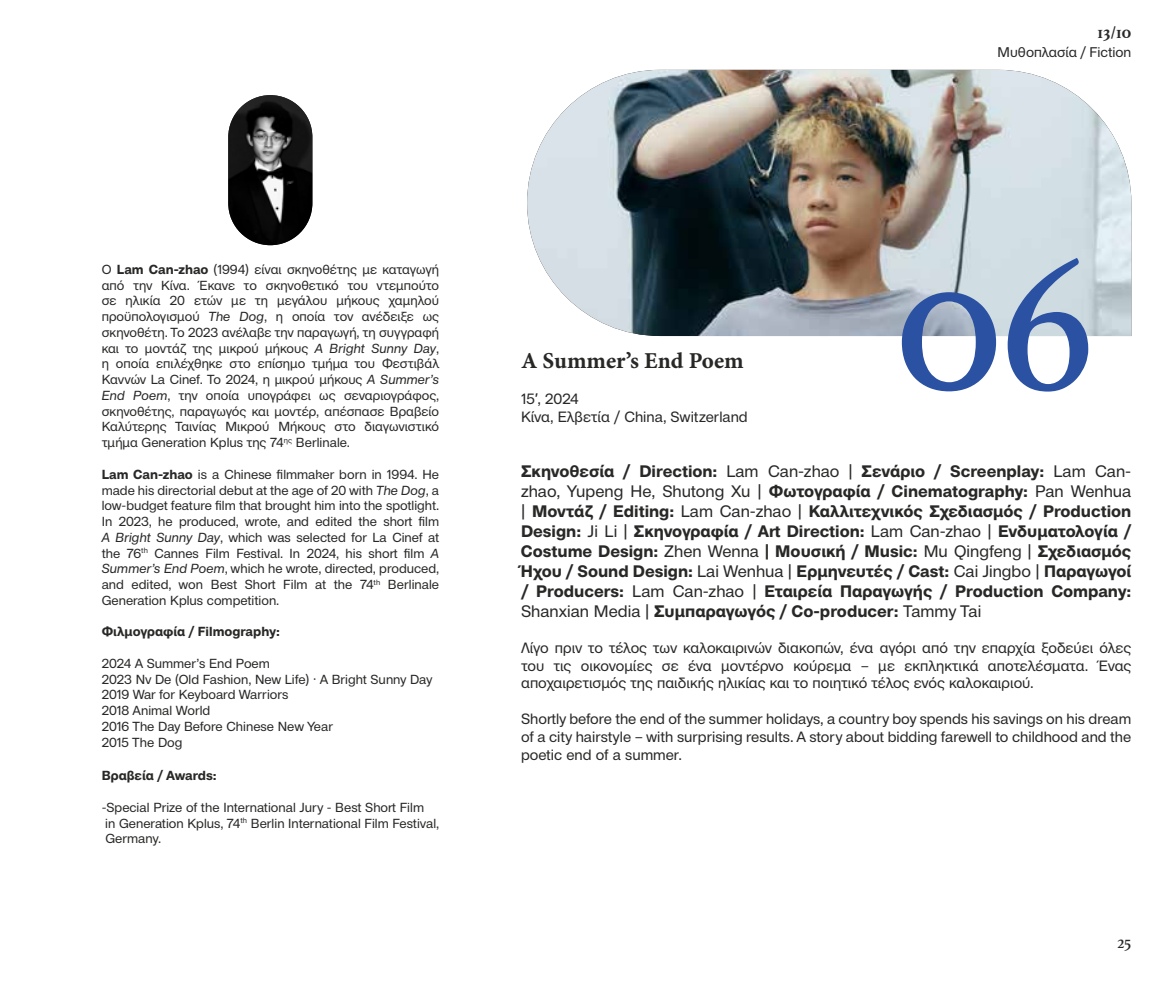
<style>
.page{position:relative;width:1176px;height:993px;background:#fff}
.page>*{position:absolute;margin:0;border:0;box-sizing:border-box;transform-origin:0 0}
.t1{font:203px "Athelas";color:#2b51a3}
.t2{font:22.75px "Minion Pro Bold Capt";color:#282827}
.t3{font:700 17.5px "Athelas";color:#282827}
.t4{font:17.5px "Athelas";color:#282827}
.t5{font:700 16.62px/19.9px "CF Mod Grotesk";color:#282827;text-align:justify}
.t6{font:14.88px/17.8px "CF Mod Grotesk";color:#282827;text-align:justify}
.t7{font:14px "CF Mod Grotesk";color:#282827}
.t8{font:13.12px/15.8px "CF Mod Grotesk";color:#282827;text-align:justify}
.t9{font:700 13.12px "CF Mod Grotesk";color:#282827}
.s1{font-weight:700}
.s2{font-style:italic}
.s3{font-family:"Arial"}
.s4{font-weight:400}
</style>
<div class="page">
<img style="left:527px;top:70px;width:604px;height:266px">
<img style="left:228px;top:95px;width:84px;height:150px;border-radius:42px">
<h3 class="t3" style="left:1097px;top:18px;width:35px">13/10</h3>
<p class="t7" style="left:997px;top:44px;width:135px">Μυθοπλασία / Fiction</p>
<p class="t8" style="left:102px;top:261px;width:339px">O <span class="s1">Lam Can-zhao</span> (1994) είναι σκηνοθέτης με καταγωγή από την Κίνα. Έκανε το σκηνοθετικό του ντεμπούτο σε ηλικία 20 ετών με τη μεγάλου μήκους χαμηλού προϋπολογισμού <span class="s2">The Dog</span>, η οποία τον ανέδειξε ως σκηνοθέτη. Το 2023 ανέλαβε την παραγωγή, τη συγγραφή και το μοντάζ της μικρού μήκους <span class="s2">A Bright Sunny Day</span>, η οποία επιλέχθηκε στο επίσημο τμήμα του Φεστιβάλ Καννών La Cinef. Το 2024, η μικρού μήκους <span class="s2">A Summer’s End Poem</span>, την οποία υπογράφει ως σεναριογράφος, σκηνοθέτης, παραγωγός και μοντέρ, απέσπασε Βραβείο Καλύτερης Ταινίας Μικρού Μήκους στο διαγωνιστικό τμήμα Generation Kplus της 74<sup>ης</sup> Berlinale.</p>
<p class="t8" style="left:102px;top:466px;width:339px"><span class="s1">Lam Can-zhao</span> is a Chinese filmmaker born in 1994. He made his directorial debut at the age of 20 with <span class="s2">The Dog</span>, a low-budget feature film that brought him into the spotlight.<br>In 2023, he produced, wrote, and edited the short film <span class="s2">A Bright Sunny Day</span>, which was selected for La Cinef at the 76<sup>th</sup> Cannes Film Festival. In 2024, his short film <span class="s2">A Summer’s End Poem</span>, which he wrote, directed, produced, and edited, won Best Short Film at the 74<sup>th</sup> Berlinale Generation Kplus competition.</p>
<p class="t9" style="left:102px;top:624px;width:180px">Φιλμογραφία / Filmography:</p>
<p class="t8" style="left:102px;top:655px;width:332px;text-align:left">2024 A Summer’s End Poem<br>2023 Nv De (Old Fashion, New Life) · A Bright Sunny Day<br>2019 War for Keyboard Warriors<br>2018 Animal World<br>2016 The Day Before Chinese New Year<br>2015 The Dog</p>
<p class="t9" style="left:102px;top:768px;width:116px">Βραβεία / Awards:</p>
<p class="t8" style="left:102px;top:799px;width:339px;text-align:left">-Special Prize of the International Jury - Best Short Film<br>in Generation Kplus, 74<sup>th</sup> Berlin International Film Festival,<br>Germany.</p>
<h2 class="t2" style="left:521px;top:344px;width:224px">A Summer’s End Poem</h2>
<p class="t6" style="left:521px;top:389px;width:228px">15<span class="s3">′</span>, 2024<br>Κίνα, Ελβετία / China, Switzerland</p>
<h1 class="t1" style="left:895px;top:161px;width:203px">06</h1>
<p class="t5" style="left:521px;top:461px;width:612px">Σκηνοθεσία / Direction: <span class="s4">Lam Can-zhao |</span> Σενάριο / Screenplay: <span class="s4">Lam Can&shy;zhao, Yupeng He, Shutong Xu |</span> Φωτογραφία / Cinematography: <span class="s4">Pan Wenhua |</span> Μοντάζ / Editing: <span class="s4">Lam Can-zhao |</span> Καλλιτεχνικός Σχεδιασμός / Production Design: <span class="s4">Ji Li |</span> Σκηνογραφία / Art Direction: <span class="s4">Lam Can-zhao |</span> Ενδυματολογία / Costume Design: <span class="s4">Zhen Wenna</span> | Μουσική / Music: <span class="s4">Mu Qingfeng |</span> Σχεδιασμός Ήχου / Sound Design: <span class="s4">Lai Wenhua |</span> Ερμηνευτές / Cast: <span class="s4">Cai Jingbo |</span> Παραγωγοί / Producers: <span class="s4">Lam Can-zhao |</span> Εταιρεία Παραγωγής / Production Company:<br><span class="s4">Shanxian Media |</span> Συμπαραγωγός / Co-producer: <span class="s4">Tammy Tai</span></p>
<p class="t6" style="left:521px;top:638px;width:612px">Λίγο πριν το τέλος των καλοκαιρινών διακοπών, ένα αγόρι από την επαρχία ξοδεύει όλες του τις οικονομίες σε ένα μοντέρνο κούρεμα – με εκπληκτικά αποτελέσματα. Ένας αποχαιρετισμός της παιδικής ηλικίας και το ποιητικό τέλος ενός καλοκαιριού.</p>
<p class="t6" style="left:521px;top:709px;width:612px">Shortly before the end of the summer holidays, a country boy spends his savings on his dream of a city hairstyle – with surprising results. A story about bidding farewell to childhood and the poetic end of a summer.</p>
<h3 class="t4" style="left:1117px;top:927px;width:16px">25</h3>
</div>
